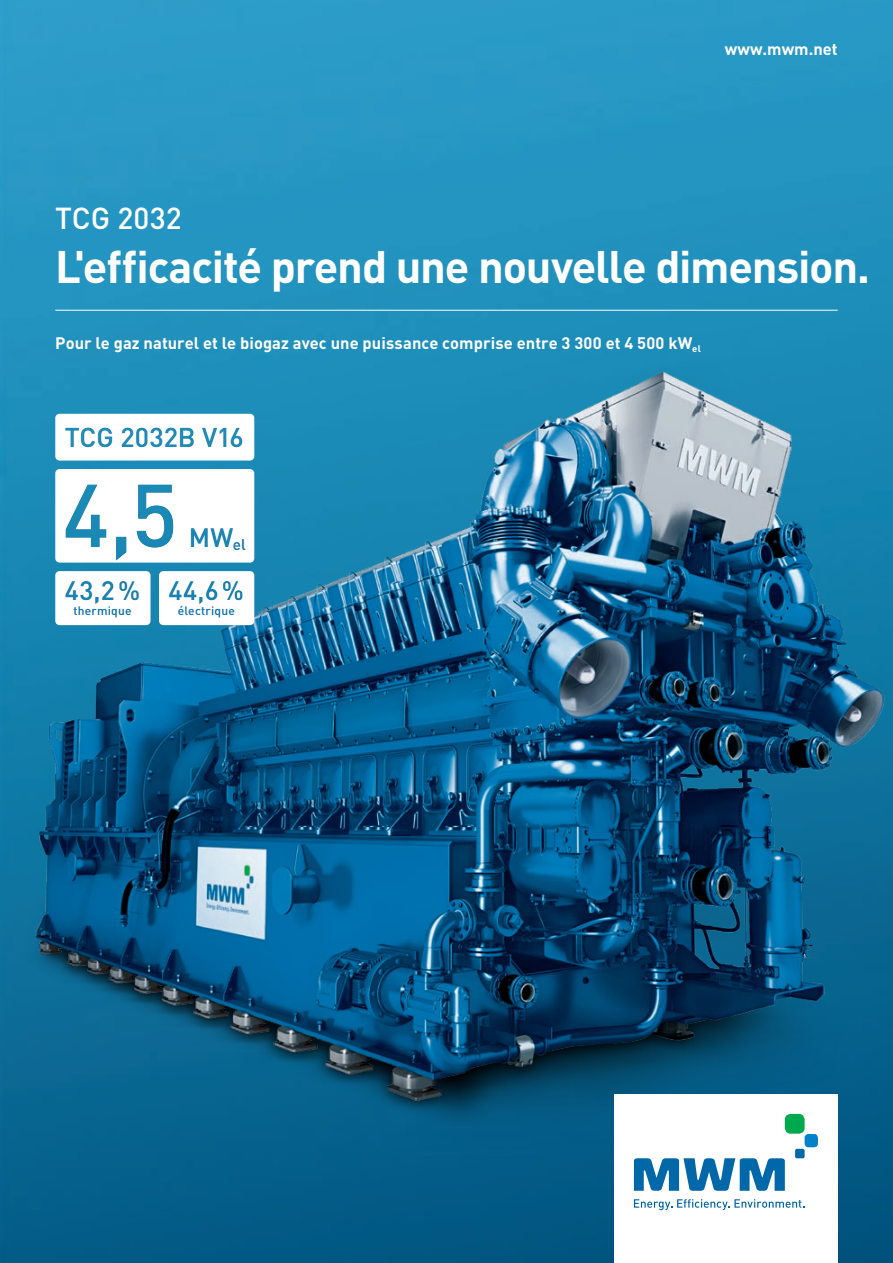
<style>
.page{position:relative;width:893px;height:1263px;background:#fff}
.page>*{position:absolute;margin:0;border:0;box-sizing:border-box;transform-origin:0 0}
.t1{font:500 87.45px "DIN Pro";color:#0068a9}
.t2{font:700 45px "DIN Pro";letter-spacing:-.025em;color:#fff}
.t3{font:500 30px "DIN Pro";color:#fff}
.t4{font:500 26.85px "DIN Pro";letter-spacing:-.005em;color:#0068a9}
.t5{font:500 26.25px "DIN Pro";color:#0068a9}
.t6{font:700 16.5px "DIN Pro";letter-spacing:.005em;color:#fff}
.t7{font:500 12px "DIN Pro";letter-spacing:.015em;color:#0068a9}
</style>
<div class="page">
<img style="left:0;top:0;width:893px;height:1263px">
<img style="left:0;top:348px;width:893px;height:831px">
<div style="left:614px;top:1094px;width:224px;height:169px;background:#fff"></div>
<svg style="left:634px;top:1199px;width:170px;height:11px"></svg>
<svg style="left:634px;top:1158px;width:151px;height:33px"></svg>
<div style="left:795px;top:1149px;width:10px;height:9px;background:#0068a9;border-radius:2px"></div>
<div style="left:805px;top:1134px;width:13px;height:13px;background:#0082c8;border-radius:4px"></div>
<div style="left:785px;top:1114px;width:20px;height:20px;background:#00a94e;border-radius:6px"></div>
<hr style="left:55px;top:310px;width:783px;height:1px;background:#fff">
<div style="left:55px;top:469px;width:199px;height:94px;background:#fff;border-radius:4px"></div>
<div style="left:55px;top:571px;width:96px;height:54px;background:#fff;border-radius:4px"></div>
<div style="left:159px;top:571px;width:95px;height:54px;background:#fff;border-radius:4px"></div>
<div style="left:55px;top:414px;width:199px;height:46px;background:#fff;border-radius:4px"></div>
<p class="t6" style="left:725px;top:38px;width:114px">www.mwm.net</p>
<h3 class="t3" style="left:55px;top:198px;width:128px">TCG 2032</h3>
<h2 class="t2" style="left:55px;top:236px;width:816px">L'efficacité prend une nouvelle dimension.</h2>
<p class="t6" style="left:55px;top:332px;width:647px">Pour le gaz naturel et le biogaz avec une puissance comprise entre 3 300 et 4 500 kW<sub>el</sub></p>
<h3 class="t4" style="left:65px;top:419px;width:181px">TCG 2032B V16</h3>
<h1 class="t1" style="left:63px;top:456px;width:117px">4,5</h1>
<h3 class="t5" style="left:189px;top:520px;width:59px">MW<sub>el</sub></h3>
<h3 class="t5" style="left:65px;top:573px;width:77px">43,2%</h3>
<p class="t7" style="left:74px;top:602px;width:59px">thermique</p>
<h3 class="t5" style="left:168px;top:573px;width:77px">44,6%</h3>
<p class="t7" style="left:178px;top:602px;width:59px">électrique</p>
</div>
